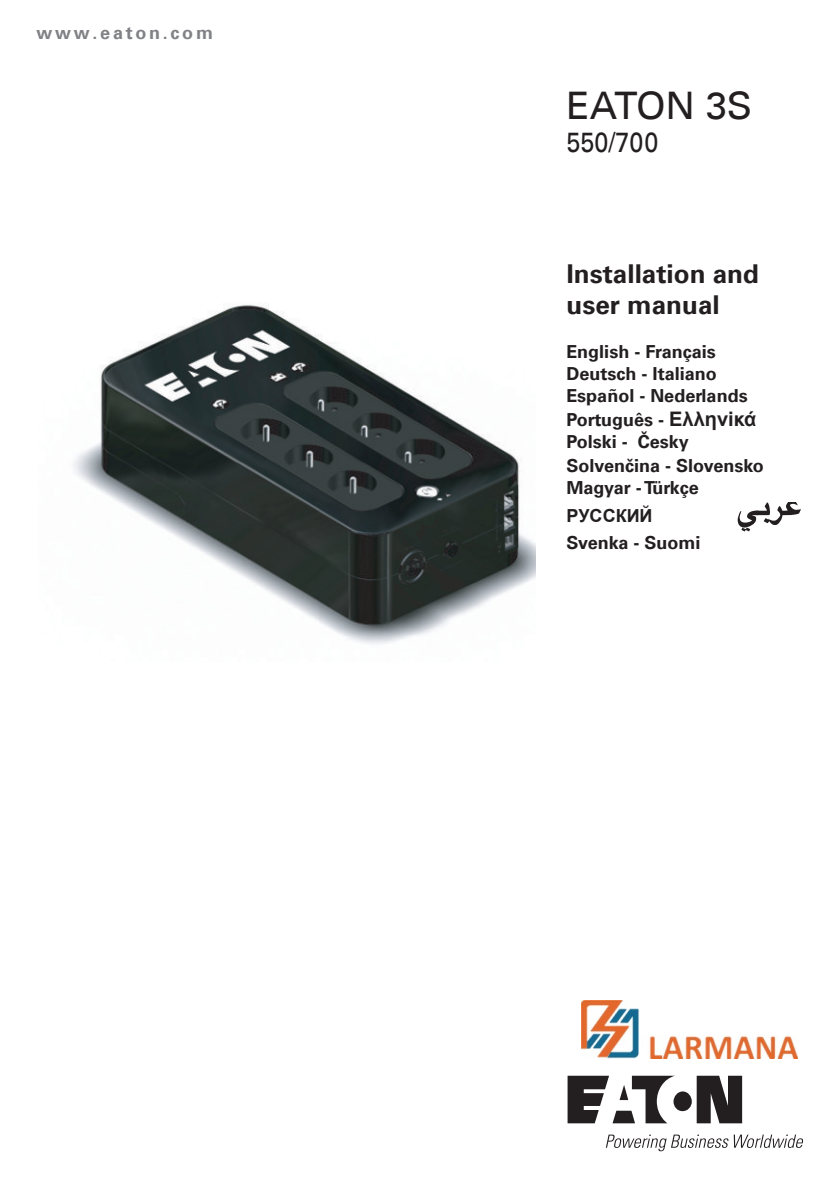
<style>
.page{position:relative;width:840px;height:1191px;background:#fff}
.page>*{position:absolute;margin:0;border:0;box-sizing:border-box;transform-origin:0 0}
.t1{font:38px "Univers LT";color:#231f20}
.t2{font:28px "Univers LT";color:#231f20;scale:.9 1}
.t3{font:700 26px/31.2px "Univers Com 65";color:#231f20}
.t4{font:700 18px/22px "Univers Com 65";color:#231f20}
.t5{font:700 18px "Univers LT";letter-spacing:.15em;color:#808285}
.t6{font:700 18px "Arial";color:#231f20}
.s1{font-family:"Arial";font-size:20px}
</style>
<div class="page">
<svg style="left:567px;top:1075px;width:174px;height:48px"></svg>
<svg style="left:605px;top:1134px;width:197px;height:17px"></svg>
<img style="left:73px;top:304px;width:462px;height:340px">
<svg style="left:737px;top:502px;width:63px;height:29px"></svg>
<img style="left:581px;top:1000px;width:216px;height:59px">
<p class="t5" style="left:36px;top:23px;width:178px">www.eaton.com</p>
<h1 class="t1" style="left:566px;top:83px;width:187px">EATON 3S</h1>
<h2 class="t2" style="left:566px;top:126px;width:104px">550/700</h2>
<h3 class="t3" style="left:566px;top:262px;width:194px">Installation and user manual</h3>
<p class="t4" style="left:566px;top:343px;width:183px">English - Français<br>Deutsch - Italiano<br>Español - Nederlands</p>
<p class="t4" style="left:566px;top:411px;width:191px">Português - <span class="s1">Eλληνiκά<br></span>Polski - Česky</p>
<p class="t4" style="left:566px;top:457px;width:199px">Solvenčina - Slovensko<br>Magyar - Türkçe</p>
<p class="t6" style="left:566px;top:505px;width:88px">РУCCКИЙ</p>
<p class="t4" style="left:566px;top:534px;width:136px">Svenka - Suomi</p>
</div>
